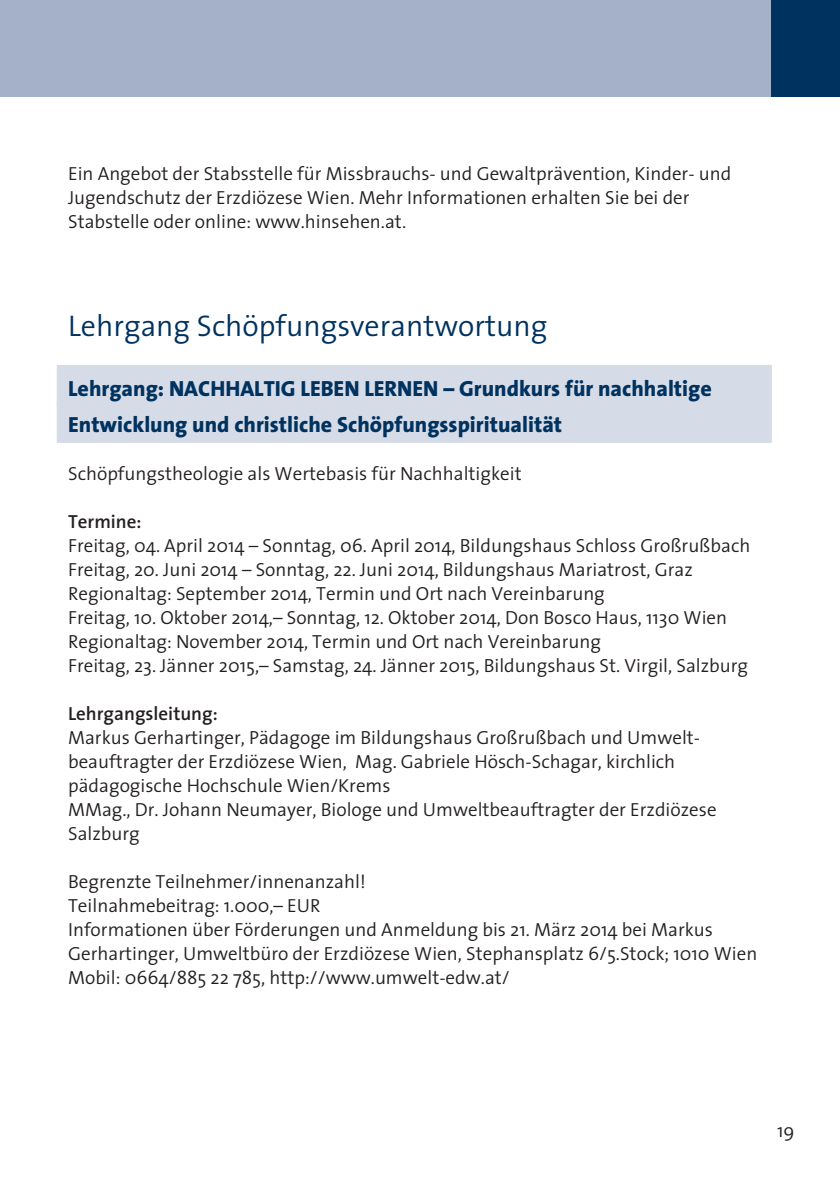
<style>
.page{position:relative;width:840px;height:1191px;background:#fff}
.page>*{position:absolute;margin:0;border:0;box-sizing:border-box;transform-origin:0 0}
.t1{font:300 30px "The Sans";color:#00325f}
.t2{font:800 22px/36px "The Sans";color:#00325f}
.t3{font:300 19px/24px "The Sans";color:#231f20}
.t4{font:600 19px "The Sans";color:#231f20}
</style>
<div class="page">
<div style="left:57px;top:365px;width:714px;height:42px;background:#d6dce7"></div>
<div style="left:57px;top:401px;width:714px;height:42px;background:#d6dce7"></div>
<div style="left:0;top:0;width:839px;height:96px;background:#a5b1c8"></div>
<div style="left:771px;top:0;width:68px;height:96px;background:#00325f"></div>
<p class="t3" style="left:68px;top:161px;width:664px">Ein Angebot der Stabsstelle für Missbrauchs- und Gewaltprävention, Kinder- und<br>Jugendschutz der Erzdiözese Wien. Mehr Informationen erhalten Sie bei der<br>Stabstelle oder online: www.hinsehen.at.</p>
<h1 class="t1" style="left:68px;top:301px;width:481px">Lehrgang Schöpfungsverantwortung</h1>
<p class="t2" style="left:68px;top:370px;width:645px">Lehrgang: NACHHALTIG LEBEN LERNEN – Grundkurs für nachhaltige<br>Entwicklung und christliche Schöpfungsspiritualität</p>
<p class="t3" style="left:68px;top:461px;width:455px">Schöpfungstheologie als Wertebasis für Nachhaltigkeit</p>
<p class="t4" style="left:68px;top:506px;width:75px">Termine:</p>
<p class="t3" style="left:68px;top:533px;width:683px">Freitag, 04. April 2014 – Sonntag, 06. April 2014, Bildungshaus Schloss Großrußbach Freitag, 20. Juni 2014 – Sonntag, 22. Juni 2014, Bildungshaus Mariatrost, Graz Regionaltag: September 2014, Termin und Ort nach Vereinbarung<br>Freitag, 10. Oktober 2014,– Sonntag, 12. Oktober 2014, Don Bosco Haus, 1130 Wien Regionaltag: November 2014, Termin und Ort nach Vereinbarung<br>Freitag, 23. Jänner 2015,– Samstag, 24. Jänner 2015, Bildungshaus St. Virgil, Salzburg</p>
<p class="t4" style="left:68px;top:698px;width:151px">Lehrgangsleitung:</p>
<p class="t3" style="left:68px;top:725px;width:649px">Markus Gerhartinger, Pädagoge im Bildungshaus Großrußbach und Umwelt&shy;beauftragter der Erzdiözese Wien, Mag. Gabriele Hösch-Schagar, kirchlich pädagogische Hochschule Wien/Krems<br>MMag., Dr. Johann Neumayer, Biologe und Umweltbeauftragter der Erzdiözese Salzburg</p>
<p class="t3" style="left:68px;top:869px;width:690px">Begrenzte Teilnehmer/innenanzahl!<br>Teilnahmebeitrag: 1.000,– EUR<br>Informationen über Förderungen und Anmeldung bis 21. März 2014 bei Markus Gerhartinger, Umweltbüro der Erzdiözese Wien, Stephansplatz 6/5.Stock; 1010 Wien Mobil: 0664/885 22 785, http://www.umwelt-edw.at/</p>
<p class="t3" style="left:776px;top:1117px;width:19px">19</p>
</div>
